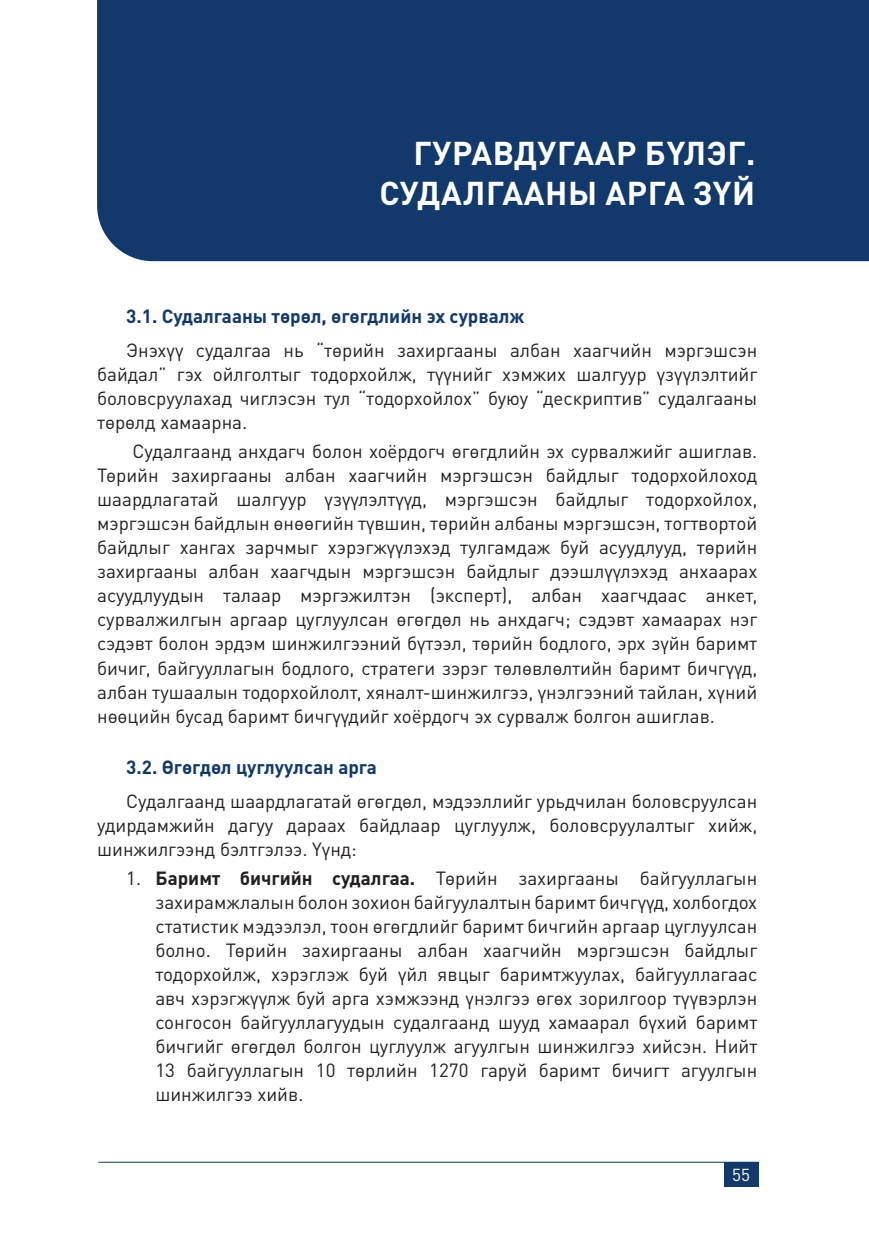
<style>
.page{position:relative;width:869px;height:1246px;background:#fff}
.page>*{position:absolute;margin:0;border:0;box-sizing:border-box;transform-origin:0 0}
.t1{font:700 32.55px/39.2px "DIN Pro";letter-spacing:.02em;color:#fff;text-align:right}
.t2{font:18.9px/24px "DIN Pro";color:#231f20;text-align:justify}
.t3{font:700 18.9px "DIN Pro";color:#12396b}
.t4{font:17.15px "DIN Pro";color:#fff}
.s1{font-weight:700}
</style>
<div class="page">
<hr style="left:98px;top:1161px;width:660px;height:1px;background:#12396b">
<div style="left:723px;top:1161px;width:35px;height:25px;background:#12396b"></div>
<div style="left:97px;top:0;width:771px;height:261px;background:#12396b"></div>
<h1 class="t1" style="left:379px;top:130px;width:377px">ГУРАВДУГААР БҮЛЭГ.<br>СУДАЛГААНЫ АРГА ЗҮЙ</h1>
<p class="t3" style="left:126px;top:301px;width:399px">3.1. Судалгааны төрөл, өгөгдлийн эх сурвалж</p>
<p class="t2" style="left:97px;top:336px;width:661px;text-indent:29px">Энэхүү судалгаа нь “төрийн захиргааны албан хаагчийн мэргэшсэн байдал” гэх ойлголтыг тодорхойлж, түүнийг хэмжих шалгуур үзүүлэлтийг боловсруулахад чиглэсэн тул “тодорхойлох” буюу “дескриптив” судалгааны төрөлд хамаарна.</p>
<p class="t2" style="left:97px;top:437px;width:661px;text-indent:36px">Судалгаанд анхдагч болон хоёрдогч өгөгдлийн эх сурвалжийг ашиглав.<br>Төрийн захиргааны албан хаагчийн мэргэшсэн байдлыг тодорхойлоход шаардлагатай шалгуур үзүүлэлтүүд, мэргэшсэн байдлыг тодорхойлох, мэргэшсэн байдлын өнөөгийн түвшин, төрийн албаны мэргэшсэн, тогтвортой байдлыг хангах зарчмыг хэрэгжүүлэхэд тулгамдаж буй асуудлууд, төрийн захиргааны албан хаагчдын мэргэшсэн байдлыг дээшлүүлэхэд анхаарах асуудлуудын талаар мэргэжилтэн (эксперт), албан хаагчдаас анкет, сурвалжилгын аргаар цуглуулсан өгөгдөл нь анхдагч; сэдэвт хамаарах нэг сэдэвт болон эрдэм шинжилгээний бүтээл, төрийн бодлого, эрх зүйн баримт бичиг, байгууллагын бодлого, стратеги зэрэг төлөвлөлтийн баримт бичгүүд, албан тушаалын тодорхойлолт, хяналт-шинжилгээ, үнэлгээний тайлан, хүний нөөцийн бусад баримт бичгүүдийг хоёрдогч эх сурвалж болгон ашиглав.</p>
<p class="t3" style="left:126px;top:751px;width:252px">3.2. Өгөгдөл цуглуулсан арга</p>
<p class="t2" style="left:97px;top:786px;width:661px;text-indent:29px">Судалгаанд шаардлагатай өгөгдөл, мэдээллийг урьдчилан боловсруулсан удирдамжийн дагуу дараах байдлаар цуглуулж, боловсруулалтыг хийж, шинжилгээнд бэлтгэлээ. Үүнд:</p>
<p class="t2" style="left:155px;top:863px;width:603px;text-indent:-29px">1. <span class="s1">Баримт бичгийн судалгаа.</span> Төрийн захиргааны байгууллагын захирамжлалын болон зохион байгуулалтын баримт бичгүүд, холбогдох статистик мэдээлэл, тоон өгөгдлийг баримт бичгийн аргаар цуглуулсан болно. Төрийн захиргааны албан хаагчийн мэргэшсэн байдлыг тодорхойлж, хэрэглэж буй үйл явцыг баримтжуулах, байгууллагаас авч хэрэгжүүлж буй арга хэмжээнд үнэлгээ өгөх зорилгоор түүвэрлэн сонгосон байгууллагуудын судалгаанд шууд хамаарал бүхий баримт бичгийг өгөгдөл болгон цуглуулж агуулгын шинжилгээ хийсэн. Нийт 13 байгууллагын 10 төрлийн 1270 гаруй баримт бичигт агуулгын шинжилгээ хийв.</p>
<p class="t4" style="left:731px;top:1160px;width:19px">55</p>
</div>
